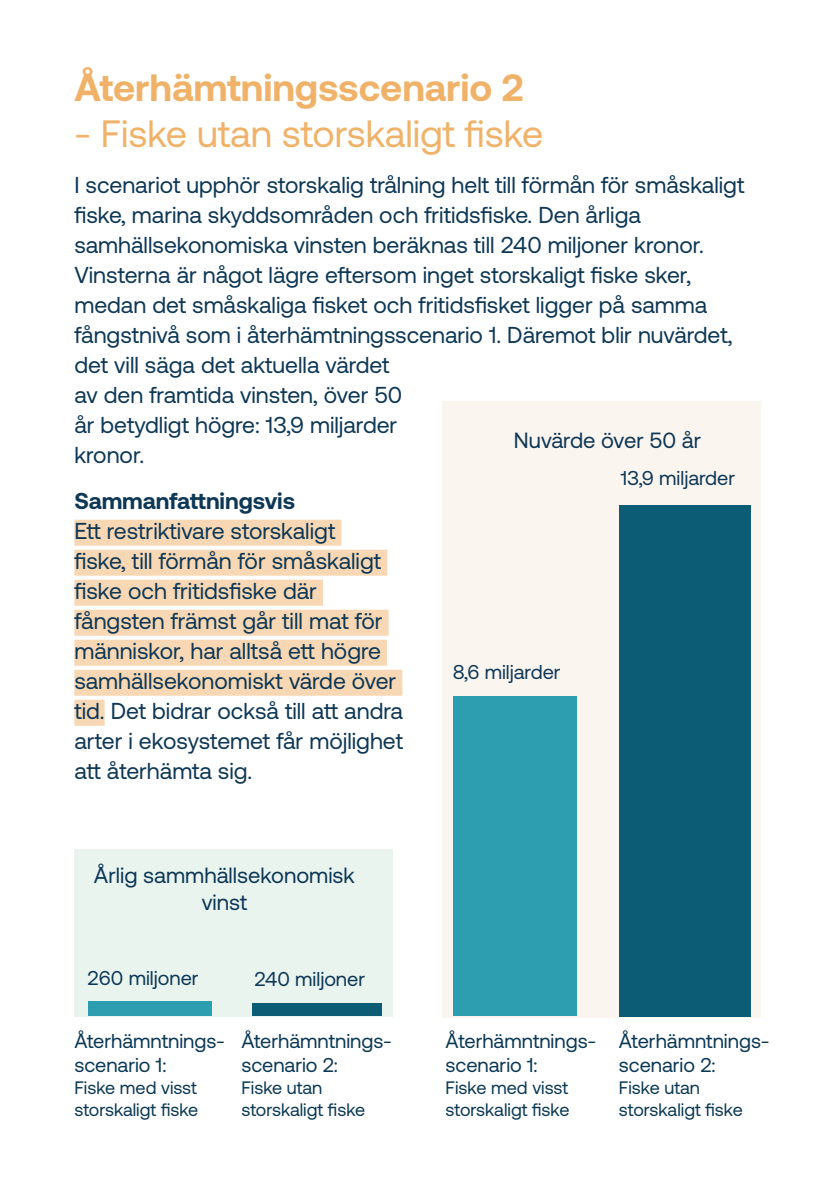
<style>
.page{position:relative;width:840px;height:1191px;background:#fff}
.page>*{position:absolute;margin:0;border:0;box-sizing:border-box;transform-origin:0 0}
.t1{font:38px "Aeonik";color:#f0b268}
.t2{font:700 38px "Aeonik";color:#f0b268}
.t3{font:23px/30px "Aeonik";color:#0d3755}
.t4{font:23px/30px "Aeonik Variable";color:#0d3755}
.t5{font:700 23px "Aeonik";color:#0d3755}
.t6{font:22px/26.4px "Aeonik Variable";color:#0d3755;text-align:center}
.t7{font:20px/24px "Aeonik Variable";color:#0a3854}
.t8{font:20px "Aeonik Variable";color:#0d3755}
.t9{font:18px/21.6px "Aeonik Variable";color:#0a3854}
.s1{font-family:"Aeonik"}
</style>
<div class="page">
<div style="left:442px;top:401px;width:318px;height:617px;background:#fbf5f0"></div>
<div style="left:74px;top:849px;width:318px;height:168px;background:#e9f4ef"></div>
<div style="left:87px;top:1001px;width:124px;height:14px;background:#2c9eaf"></div>
<div style="left:252px;top:1003px;width:130px;height:12px;background:#0c5c76"></div>
<div style="left:452px;top:696px;width:124px;height:320px;background:#2c9eaf"></div>
<div style="left:618px;top:505px;width:132px;height:511px;background:#0c5c76"></div>
<div style="left:74px;top:520px;width:267px;height:26px;background:#f8d8b4"></div>
<div style="left:74px;top:550px;width:313px;height:26px;background:#f8d8b4"></div>
<div style="left:74px;top:580px;width:249px;height:26px;background:#f8d8b4"></div>
<div style="left:74px;top:610px;width:314px;height:26px;background:#f8d8b4"></div>
<div style="left:74px;top:640px;width:313px;height:26px;background:#f8d8b4"></div>
<div style="left:74px;top:670px;width:328px;height:26px;background:#f8d8b4"></div>
<div style="left:74px;top:700px;width:31px;height:26px;background:#f8d8b4"></div>
<h1 class="t2" style="left:74px;top:65px;width:450px">Återhämtningsscenario 2</h1>
<h1 class="t1" style="left:74px;top:112px;width:470px">- Fiske utan storskaligt fiske</h1>
<p class="t3" style="left:74px;top:170px;width:671px">I scenariot upphör storskalig trålning helt till förmån för småskaligt fiske, marina skyddsområden och fritidsfiske. Den årliga samhällsekonomiska vinsten beräknas till 240 miljoner kronor.<br>Vinsterna är något lägre eftersom inget storskaligt fiske sker, medan det småskaliga fisket och fritidsfisket ligger på samma fångstnivå som i återhämtningsscenario 1. Däremot blir nuvärdet, det vill säga det aktuella värdet<br>av den framtida vinsten, över 50</p>
<p class="t4" style="left:74px;top:409px;width:324px"><span class="s1">år betydligt</span> högre: 13,9 miljarder kronor.</p>
<p class="t5" style="left:74px;top:487px;width:222px">Sammanfattningsvis</p>
<p class="t3" style="left:74px;top:515px;width:330px">Ett restriktivare storskaligt<br>fiske, till förmån för småskaligt fiske och fritidsfiske där fångsten främst går till mat för människor, har alltså ett högre samhällsekonomiskt värde över tid. Det bidrar också till att andra arter i ekosystemet får möjlighet att återhämta sig.</p>
<p class="t6" style="left:513px;top:427px;width:188px">Nuvärde över 50 år</p>
<p class="t8" style="left:620px;top:467px;width:116px">13,9 miljarder</p>
<p class="t8" style="left:452px;top:661px;width:109px">8,6 miljarder</p>
<p class="t6" style="left:94px;top:862px;width:262px">Årlig sammhällsekonomisk vinst</p>
<p class="t8" style="left:87px;top:967px;width:112px">260 miljoner</p>
<p class="t8" style="left:254px;top:967px;width:112px">240 miljoner</p>
<p class="t7" style="left:74px;top:1029px;width:152px">Återhämntnings&shy;scenario 1:</p>
<p class="t9" style="left:74px;top:1077px;width:125px">Fiske med visst storskaligt fiske</p>
<p class="t7" style="left:241px;top:1029px;width:152px">Återhämntnings&shy;scenario 2:</p>
<p class="t9" style="left:241px;top:1077px;width:125px">Fiske utan storskaligt fiske</p>
<p class="t7" style="left:445px;top:1029px;width:152px">Återhämntnings&shy;scenario 1:</p>
<p class="t9" style="left:445px;top:1077px;width:125px">Fiske med visst storskaligt fiske</p>
<p class="t7" style="left:618px;top:1029px;width:152px">Återhämntnings&shy;scenario 2:</p>
<p class="t9" style="left:618px;top:1077px;width:125px">Fiske utan storskaligt fiske</p>
</div>
